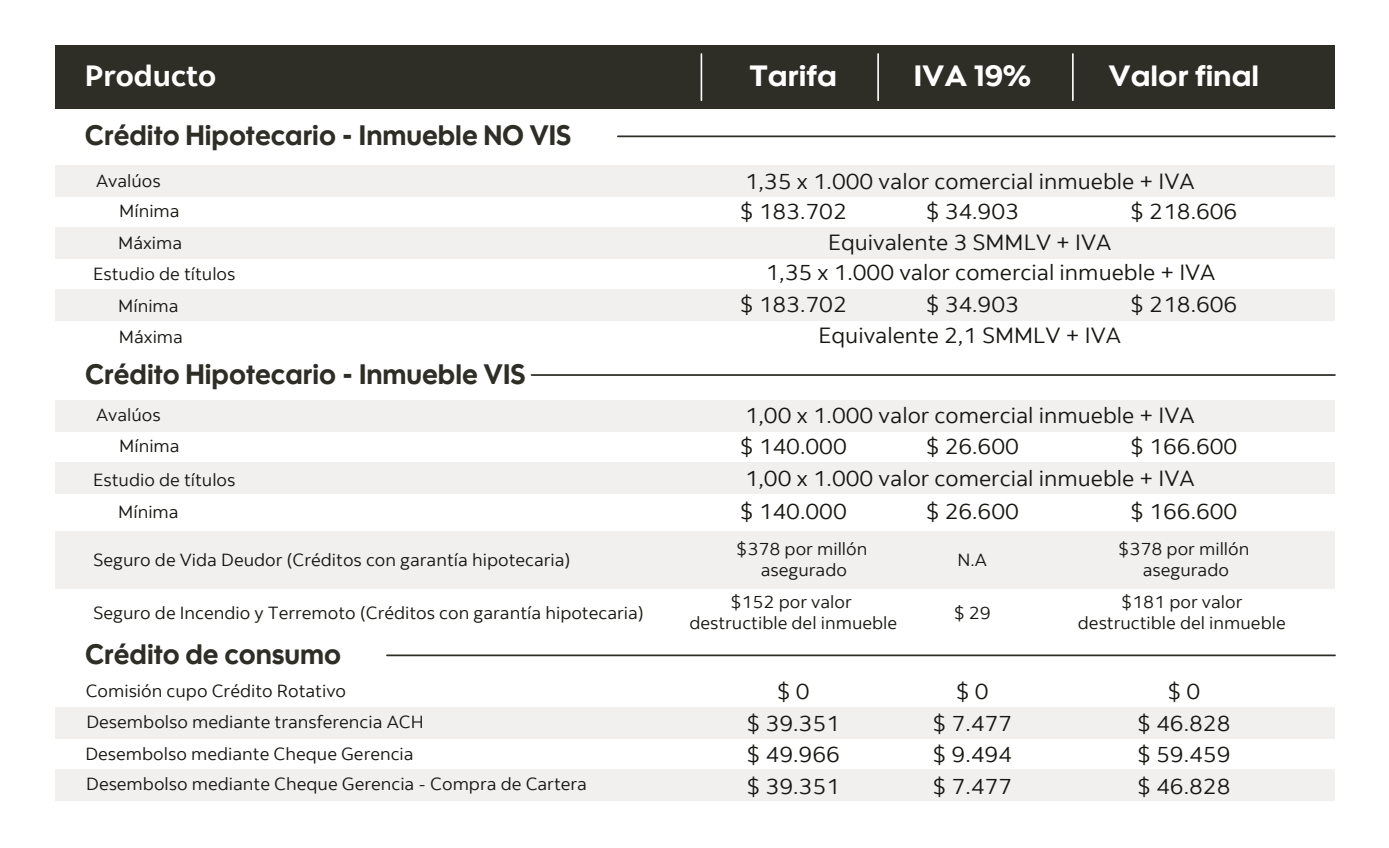
<style>
.page{position:relative;width:1389px;height:848px;background:#fff}
.page>*{position:absolute;margin:0;border:0;box-sizing:border-box;transform-origin:0 0}
.t1{font:29.22px "Scotia Headline";color:#fff;scale:1.05 1}
.t2{font:700 29.22px "Scotia";color:#fff;scale:1.05 1}
.t3{font:28px "Scotia Headline";color:#2e2d26;scale:.96 1}
.t4{font:21.88px/31.5px "Scotia";color:#171611;text-align:center;scale:1.05 1}
.t5{font:17.5px/21px "Scotia";color:#171611;text-align:center;scale:1.05 1}
</style>
<div class="page">
<div style="left:56px;top:45px;width:1279px;height:64px;background:#2e2d26"></div>
<hr style="left:701px;top:54px;width:1px;height:46px;background:#fff">
<hr style="left:877px;top:54px;width:2px;height:46px;background:#fff">
<hr style="left:1072px;top:54px;width:2px;height:46px;background:#fff">
<hr style="left:618px;top:135px;width:717px;height:2px;background:#2e2e27">
<div style="left:55px;top:165px;width:1280px;height:31px;background:#f1f0ef"></div>
<div style="left:55px;top:227px;width:1280px;height:31px;background:#f1f0ef"></div>
<div style="left:55px;top:289px;width:1280px;height:31px;background:#f1f0ef"></div>
<hr style="left:531px;top:374px;width:804px;height:2px;background:#2e2e27">
<div style="left:55px;top:400px;width:1280px;height:31px;background:#f1f0ef"></div>
<div style="left:55px;top:462px;width:1280px;height:31px;background:#f1f0ef"></div>
<div style="left:55px;top:531px;width:1280px;height:58px;background:#f1f0ef"></div>
<hr style="left:387px;top:654px;width:948px;height:2px;background:#2e2e27">
<div style="left:55px;top:707px;width:1280px;height:31px;background:#f1f0ef"></div>
<div style="left:55px;top:769px;width:1280px;height:31px;background:#f1f0ef"></div>
<h1 class="t2" style="left:85px;top:58px;width:127px">Producto</h1>
<h1 class="t1" style="left:750px;top:59px;width:85px">Tarifa</h1>
<h1 class="t1" style="left:914px;top:59px;width:113px">IVA 19%</h1>
<h1 class="t1" style="left:1108px;top:59px;width:145px">Valor final</h1>
<h2 class="t3" style="left:85px;top:119px;width:508px">Crédito Hipotecario - Inmueble NO VIS</h2>
<p class="t5" style="left:96px;top:170px;width:63px">Avalúos</p>
<p class="t4" style="left:745px;top:165px;width:430px">1,35 x 1.000 valor comercial inmueble + IVA</p>
<p class="t5" style="left:119px;top:201px;width:59px">Mínima</p>
<p class="t4" style="left:740px;top:196px;width:104px">$ 183.702</p>
<p class="t4" style="left:926px;top:196px;width:90px">$ 34.903</p>
<p class="t4" style="left:1130px;top:196px;width:104px">$ 218.606</p>
<p class="t5" style="left:93px;top:228px;width:137px;line-height:30.6px;text-align:left;text-indent:25px">Máxima<br>Estudio de títulos</p>
<p class="t5" style="left:118px;top:291px;width:63px;line-height:30.6px;text-align:left">Mínima<br>Máxima</p>
<p class="t4" style="left:828px;top:227px;width:271px">Equivalente 3 SMMLV + IVA</p>
<p class="t4" style="left:766px;top:257px;width:430px">1,35 x 1.000 valor comercial inmueble + IVA</p>
<p class="t4" style="left:740px;top:289px;width:104px">$ 183.702</p>
<p class="t4" style="left:926px;top:289px;width:90px">$ 34.903</p>
<p class="t4" style="left:1130px;top:289px;width:104px">$ 218.606</p>
<p class="t4" style="left:818px;top:320px;width:290px">Equivalente 2,1 SMMLV + IVA</p>
<h2 class="t3" style="left:85px;top:358px;width:460px">Crédito Hipotecario - Inmueble VIS</h2>
<p class="t5" style="left:96px;top:404px;width:63px">Avalúos</p>
<p class="t4" style="left:745px;top:400px;width:430px">1,00 x 1.000 valor comercial inmueble + IVA</p>
<p class="t5" style="left:119px;top:435px;width:59px">Mínima</p>
<p class="t4" style="left:740px;top:430px;width:104px">$ 140.000</p>
<p class="t4" style="left:926px;top:430px;width:90px">$ 26.600</p>
<p class="t4" style="left:1130px;top:430px;width:104px">$ 166.600</p>
<p class="t5" style="left:93px;top:469px;width:137px">Estudio de títulos</p>
<p class="t4" style="left:745px;top:463px;width:430px">1,00 x 1.000 valor comercial inmueble + IVA</p>
<p class="t5" style="left:118px;top:501px;width:59px">Mínima</p>
<p class="t5" style="left:93px;top:549px;width:456px">Seguro de Vida Deudor (Créditos con garantía hipotecaria)</p>
<p class="t5" style="left:93px;top:602px;width:526px">Seguro de Incendio y Terremoto (Créditos con garantía hipotecaria)</p>
<p class="t4" style="left:926px;top:496px;width:90px">$ 26.600</p>
<p class="t5" style="left:958px;top:549px;width:30px">N.A</p>
<p class="t4" style="left:1130px;top:496px;width:104px">$ 166.600</p>
<p class="t4" style="left:740px;top:496px;width:104px">$ 140.000</p>
<p class="t5" style="left:736px;top:538px;width:126px">$378 por millón asegurado</p>
<p class="t5" style="left:689px;top:591px;width:199px">$152 por valor destructible del inmueble</p>
<p class="t5" style="left:1078px;top:591px;width:199px">$181 por valor destructible del inmueble</p>
<p class="t5" style="left:1118px;top:538px;width:126px">$378 por millón asegurado</p>
<p class="t5" style="left:954px;top:602px;width:37px">$ 29</p>
<h2 class="t3" style="left:85px;top:638px;width:268px">Crédito de consumo</h2>
<p class="t5" style="left:86px;top:680px;width:250px">Comisión cupo Crédito Rotativo</p>
<p class="t4" style="left:956px;top:676px;width:33px">$ 0</p>
<p class="t4" style="left:747px;top:676px;width:90px">$ 0<br>$ 39.351 $ 49.966 $ 39.351</p>
<p class="t4" style="left:933px;top:707px;width:77px;text-align:justify">$ 7.477 $ 9.494 $ 7.477</p>
<p class="t5" style="left:85px;top:706px;width:479px;line-height:31.2px;text-align:left">Desembolso mediante transferencia ACH<br>Desembolso mediante Cheque Gerencia<br>Desembolso mediante Cheque Gerencia - Compra de Cartera</p>
<p class="t4" style="left:1137px;top:676px;width:90px">$ 0<br>$ 46.828 $ 59.459 $ 46.828</p>
</div>
